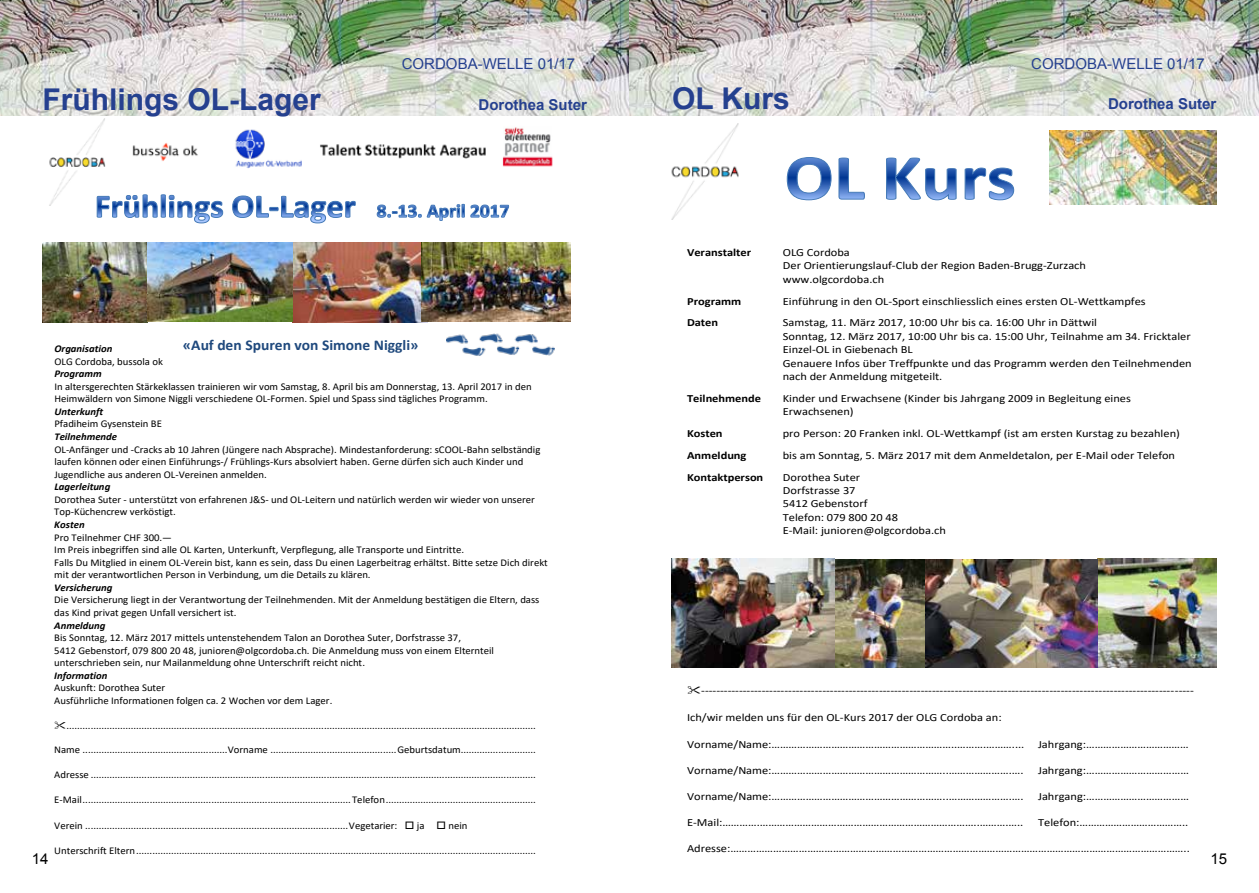
<style>
.page{position:relative;width:1259px;height:893px;background:#fff}
.page>*{position:absolute;margin:0;border:0;box-sizing:border-box;transform-origin:0 0}
.t1{font:700 30px "Arial";color:#25408f}
.t2{font:15px "Arial";color:#25408f}
.t3{font:700 15px "Calibri";color:#1f497d;scale:1.04 1}
.t4{font:700 15px "Arial";color:#25408f}
.t5{font:15px "Arial";color:#000}
.t6{font:10.95px/13.4px "Calibri";color:#000;scale:1.13 1}
.t7{font:700 10.95px "Calibri";color:#000;scale:1.13 1}
.t8{font:10.35px/12.6px "Calibri";color:#000;scale:1.04 1}
.t9{font:italic 700 10.35px "Calibri";color:#000;scale:1.04 1}
</style>
<div class="page">
<img style="left:0;top:0;width:1259px;height:116px">
<svg style="left:786px;top:157px;width:228px;height:44px"></svg>
<img style="left:671px;top:124px;width:68px;height:96px">
<img style="left:1049px;top:131px;width:167px;height:74px">
<img style="left:671px;top:559px;width:545px;height:109px">
<img style="left:235px;top:127px;width:318px;height:42px">
<img style="left:49px;top:118px;width:57px;height:87px">
<img style="left:132px;top:143px;width:66px;height:18px">
<img style="left:446px;top:333px;width:108px;height:23px">
<img style="left:42px;top:242px;width:380px;height:80px">
<img style="left:422px;top:242px;width:149px;height:80px">
<svg style="left:96px;top:194px;width:260px;height:30px"></svg>
<svg style="left:376px;top:203px;width:133px;height:18px"></svg>
<h2 class="t2" style="left:402px;top:54px;width:175px">CORDOBA-WELLE 01/17</h2>
<h2 class="t2" style="left:1031px;top:54px;width:175px">CORDOBA-WELLE 01/17</h2>
<h1 class="t1" style="left:43px;top:79px;width:280px">Frühlings OL-Lager</h1>
<h2 class="t4" style="left:478px;top:94px;width:110px">Dorothea Suter</h2>
<h1 class="t1" style="left:672px;top:79px;width:119px">OL Kurs</h1>
<h2 class="t4" style="left:1108px;top:94px;width:110px">Dorothea Suter</h2>
<p class="t7" style="left:687px;top:245px;width:58px">Veranstalter</p>
<p class="t6" style="left:783px;top:245px;width:270px">OLG Cordoba<br>Der Orientierungslauf-Club der Region Baden-Brugg-Zurzach www.olgcordoba.ch</p>
<p class="t7" style="left:687px;top:293px;width:49px">Programm</p>
<p class="t6" style="left:783px;top:294px;width:323px">Einführung in den OL-Sport einschliesslich eines ersten OL-Wettkampfes</p>
<p class="t7" style="left:687px;top:315px;width:29px">Daten</p>
<p class="t6" style="left:783px;top:316px;width:363px">Samstag, 11. März 2017, 10:00 Uhr bis ca. 16:00 Uhr in Dättwil<br>Sonntag, 12. März 2017, 10:00 Uhr bis ca. 15:00 Uhr, Teilnahme am 34. Fricktaler Einzel-OL in Giebenach BL<br>Genauere Infos über Treffpunkte und das Programm werden den Teilnehmenden nach der Anmeldung mitgeteilt.</p>
<p class="t7" style="left:687px;top:390px;width:67px">Teilnehmende</p>
<p class="t6" style="left:783px;top:391px;width:310px">Kinder und Erwachsene (Kinder bis Jahrgang 2009 in Begleitung eines<br>Erwachsenen)</p>
<p class="t7" style="left:687px;top:426px;width:33px">Kosten</p>
<p class="t6" style="left:783px;top:426px;width:353px">pro Person: 20 Franken inkl. OL-Wettkampf (ist am ersten Kurstag zu bezahlen)</p>
<p class="t7" style="left:687px;top:447px;width:54px">Anmeldung</p>
<p class="t6" style="left:783px;top:448px;width:349px">bis am Sonntag, 5. März 2017 mit dem Anmeldetalon, per E-Mail oder Telefon</p>
<p class="t7" style="left:687px;top:469px;width:69px">Kontaktperson</p>
<p class="t6" style="left:783px;top:470px;width:146px">Dorothea Suter<br>Dorfstrasse 37<br>5412 Gebenstorf<br>Telefon: 079 800 20 48<br>E-Mail: junioren@olgcordoba.ch</p>
<h2 class="t3" style="left:183px;top:334px;width:228px">«Auf den Spuren von Simone Niggli»</h2>
<p class="t9" style="left:54px;top:341px;width:57px">Organisation</p>
<p class="t8" style="left:54px;top:355px;width:106px">OLG Cordoba, bussola ok</p>
<p class="t9" style="left:54px;top:366px;width:47px">Programm</p>
<p class="t8" style="left:54px;top:380px;width:460px">In altersgerechten Stärkeklassen trainieren wir vom Samstag, 8. April bis am Donnerstag, 13. April 2017 in den<br>Heimwäldern von Simone Niggli verschiedene OL-Formen. Spiel und Spass sind tägliches Programm.</p>
<p class="t9" style="left:54px;top:404px;width:49px">Unterkunft</p>
<p class="t8" style="left:54px;top:417px;width:105px">Pfadiheim Gysenstein BE</p>
<p class="t9" style="left:54px;top:429px;width:62px">Teilnehmende</p>
<p class="t8" style="left:54px;top:443px;width:469px">OL-Anfänger und -Cracks ab 10 Jahren (Jüngere nach Absprache). Mindestanforderung: sCOOL-Bahn selbständig laufen können oder einen Einführungs-/ Frühlings-Kurs absolviert haben. Gerne dürfen sich auch Kinder und<br>Jugendliche aus anderen OL-Vereinen anmelden.</p>
<p class="t9" style="left:54px;top:479px;width:55px">Lagerleitung</p>
<p class="t8" style="left:54px;top:493px;width:463px">Dorothea Suter - unterstützt von erfahrenen J&amp;S- und OL-Leitern und natürlich werden wir wieder von unserer<br>Top-Küchencrew verköstigt.</p>
<p class="t9" style="left:54px;top:517px;width:31px">Kosten</p>
<p class="t8" style="left:54px;top:531px;width:476px">Pro Teilnehmer CHF 300.—<br>Im Preis inbegriffen sind alle OL Karten, Unterkunft, Verpflegung, alle Transporte und Eintritte.<br>Falls Du Mitglied in einem OL-Verein bist, kann es sein, dass Du einen Lagerbeitrag erhältst. Bitte setze Dich direkt mit der verantwortlichen Person in Verbindung, um die Details zu klären.</p>
<p class="t9" style="left:54px;top:580px;width:57px">Versicherung</p>
<p class="t8" style="left:54px;top:593px;width:468px">Die Versicherung liegt in der Verantwortung der Teilnehmenden. Mit der Anmeldung bestätigen die Eltern, dass das Kind privat gegen Unfall versichert ist.</p>
<p class="t9" style="left:54px;top:618px;width:51px">Anmeldung</p>
<p class="t8" style="left:54px;top:631px;width:424px">Bis Sonntag, 12. März 2017 mittels untenstehendem Talon an Dorothea Suter, Dorfstrasse 37,<br>5412 Gebenstorf, 079 800 20 48, junioren@olgcordoba.ch. Die Anmeldung muss von einem Elternteil unterschrieben sein, nur Mailanmeldung ohne Unterschrift reicht nicht.</p>
<p class="t9" style="left:54px;top:668px;width:53px">Information</p>
<p class="t8" style="left:54px;top:682px;width:269px">Auskunft: Dorothea Suter<br>Ausführliche Informationen folgen ca. 2 Wochen vor dem Lager.</p>
<p class="t8" style="left:67px;top:719px;width:453px">...............................................................................................................................................................................</p>
<p class="t8" style="left:54px;top:743px;width:464px">Name ......................................................Vorname ...............................................Geburtsdatum............................</p>
<p class="t8" style="left:54px;top:768px;width:464px">Adresse ......................................................................................................................................................................</p>
<p class="t8" style="left:54px;top:793px;width:464px">E-Mail....................................................................................................Telefon........................................................</p>
<p class="t8" style="left:54px;top:819px;width:399px">Verein ..................................................................................................Vegetarier: □ ja □ nein</p>
<p class="t8" style="left:54px;top:844px;width:464px">Unterschrift Eltern.....................................................................................................................................................</p>
<p class="t6" style="left:701px;top:684px;width:437px">----------------------------------------------------------------------------------------------------------------------------------</p>
<p class="t6" style="left:687px;top:710px;width:280px">Ich/wir melden uns für den OL-Kurs 2017 der OLG Cordoba an:</p>
<p class="t6" style="left:687px;top:737px;width:300px">Vorname/Name:………………………………………………………..……….………....</p>
<p class="t6" style="left:1038px;top:737px;width:135px">Jahrgang:………………………………</p>
<p class="t6" style="left:687px;top:763px;width:299px">Vorname/Name:……………………………………………………..………………….….</p>
<p class="t6" style="left:1038px;top:763px;width:135px">Jahrgang:………………………………</p>
<p class="t6" style="left:687px;top:789px;width:299px">Vorname/Name:……………………………………………………..………………….….</p>
<p class="t6" style="left:1038px;top:789px;width:135px">Jahrgang:………………………………</p>
<p class="t6" style="left:687px;top:815px;width:299px">E-Mail:………….…………………………………………………………………..……….…..</p>
<p class="t6" style="left:1038px;top:815px;width:134px">Telefon:………………………………..</p>
<p class="t6" style="left:687px;top:841px;width:446px">Adresse:……………………………………………………………………………………………………………………………………………..</p>
<h2 class="t5" style="left:32px;top:848px;width:18px">14</h2>
<h2 class="t5" style="left:1210px;top:848px;width:18px">15</h2>
</div>
